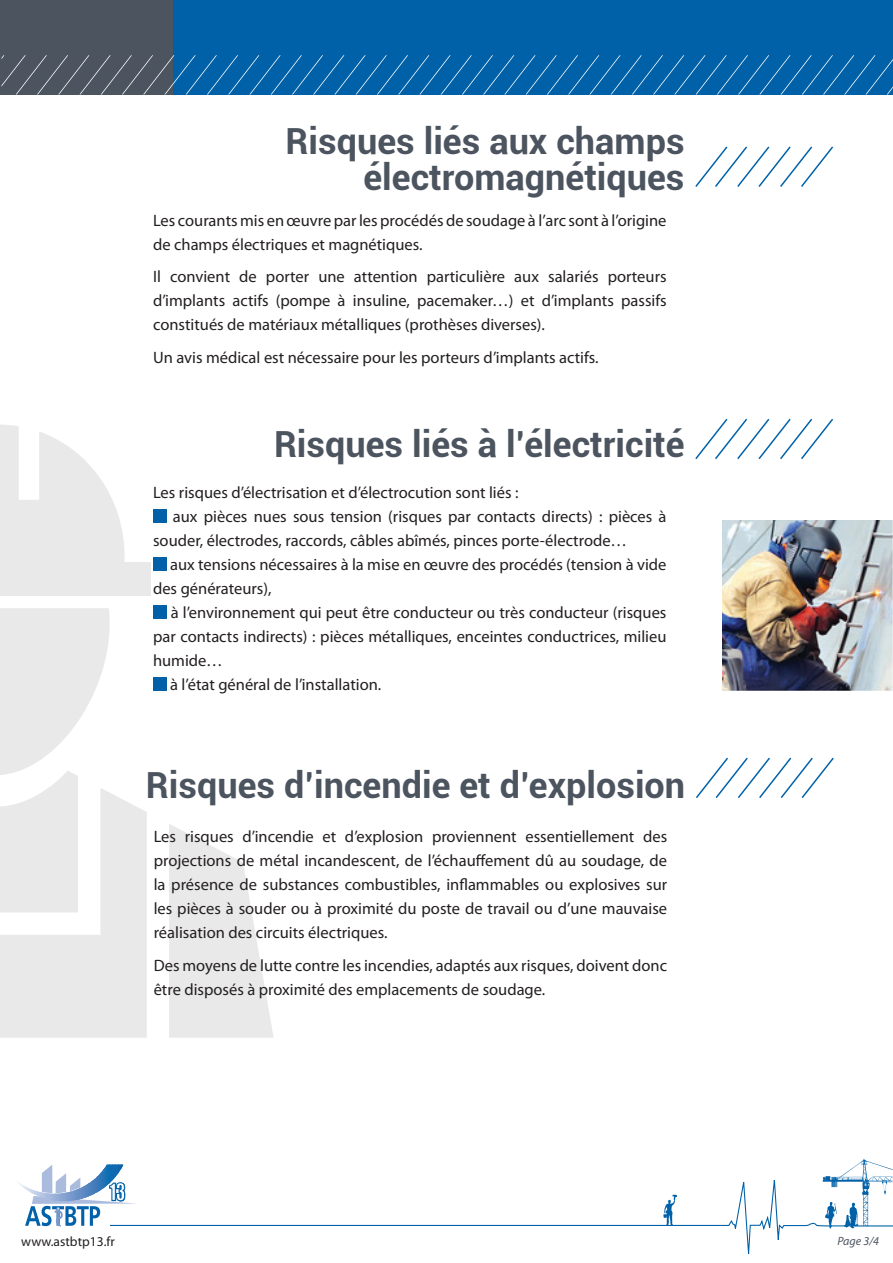
<style>
.page{position:relative;width:893px;height:1263px;background:#fff}
.page>*{position:absolute;margin:0;border:0;box-sizing:border-box;transform-origin:0 0}
.t1{font:700 36px/36px "Roboto";color:#4c545f;text-align:right}
.t2{font:16.5px/24px "Myriad Pro";color:#231f20}
.t3{font:13.5px "Myriad Pro";color:#231f20}
.t4{font:italic 12px "Myriad Pro";color:#4c545f}
</style>
<div class="page">
<svg style="left:169px;top:824px;width:104px;height:214px"></svg>
<div style="left:0;top:562px;width:150px;height:33px;background:#e9e9e9"></div>
<svg style="left:0;top:425px;width:125px;height:137px"></svg>
<svg style="left:0;top:608px;width:147px;height:430px"></svg>
<svg style="left:137px;top:1180px;width:671px;height:74px"></svg>
<hr style="left:849px;top:1225px;width:44px;height:1px;background:#0161a8">
<svg style="left:808px;top:1158px;width:84px;height:70px"></svg>
<svg style="left:663px;top:1195px;width:13px;height:31px"></svg>
<svg style="left:18px;top:1164px;width:119px;height:62px"></svg>
<div style="left:0;top:0;width:893px;height:94px;background:#0161a8"></div>
<div style="left:0;top:0;width:172px;height:94px;background:#4c545f"></div>
<svg style="left:1px;top:55px;width:892px;height:39px"></svg>
<img style="left:723px;top:520px;width:170px;height:170px">
<svg style="left:695px;top:146px;width:138px;height:41px"></svg>
<svg style="left:696px;top:757px;width:138px;height:41px"></svg>
<div style="left:153px;top:509px;width:14px;height:13px;background:#0161a8"></div>
<div style="left:153px;top:557px;width:14px;height:13px;background:#0161a8"></div>
<div style="left:153px;top:605px;width:14px;height:13px;background:#0161a8"></div>
<div style="left:153px;top:677px;width:14px;height:13px;background:#0161a8"></div>
<svg style="left:695px;top:418px;width:138px;height:42px"></svg>
<h1 class="t1" style="left:286px;top:122px;width:400px">Risques liés aux champs électromagnétiques</h1>
<p class="t2" style="left:153px;top:208px;width:515px">Les courants mis en œuvre par les procédés de soudage à l’arc sont à l’origine de champs électriques et magnétiques.</p>
<p class="t2" style="left:153px;top:265px;width:515px;text-align:justify">Il convient de porter une attention particulière aux salariés porteurs d’implants actifs (pompe à insuline, pacemaker…) et d’implants passifs constitués de matériaux métalliques (prothèses diverses).</p>
<p class="t2" style="left:153px;top:345px;width:447px">Un avis médical est nécessaire pour les porteurs d’implants actifs.</p>
<h1 class="t1" style="left:274px;top:425px;width:412px">Risques liés à l’électricité</h1>
<p class="t2" style="left:153px;top:481px;width:367px">Les risques d’électrisation et d’électrocution sont liés :</p>
<p class="t2" style="left:173px;top:505px;width:495px">aux pièces nues sous tension (risques par contacts directs) : pièces à</p>
<p class="t2" style="left:153px;top:529px;width:475px">souder, électrodes, raccords, câbles abîmés, pinces porte-électrode…</p>
<p class="t2" style="left:170px;top:553px;width:498px">aux tensions nécessaires à la mise en œuvre des procédés (tension à vide</p>
<p class="t2" style="left:153px;top:577px;width:120px">des générateurs),</p>
<p class="t2" style="left:171px;top:601px;width:497px">à l’environnement qui peut être conducteur ou très conducteur (risques</p>
<p class="t2" style="left:153px;top:625px;width:515px">par contacts indirects) : pièces métalliques, enceintes conductrices, milieu</p>
<p class="t2" style="left:153px;top:649px;width:71px">humide…</p>
<p class="t2" style="left:170px;top:673px;width:213px">à l’état général de l’installation.</p>
<h1 class="t1" style="left:146px;top:766px;width:541px">Risques d’incendie et d’explosion</h1>
<p class="t2" style="left:154px;top:824px;width:515px;text-align:justify">Les risques d’incendie et d’explosion proviennent essentiellement des projections de métal incandescent, de l’échauffement dû au soudage, de la présence de substances combustibles, inflammables ou explosives sur les pièces à souder ou à proximité du poste de travail ou d’une mauvaise réalisation des circuits électriques.</p>
<p class="t2" style="left:154px;top:953px;width:515px">Des moyens de lutte contre les incendies, adaptés aux risques, doivent donc être disposés à proximité des emplacements de soudage.</p>
<p class="t3" style="left:21px;top:1233px;width:95px">www.astbtp13.fr</p>
<p class="t4" style="left:837px;top:1233px;width:43px">Page 3/4</p>
</div>
